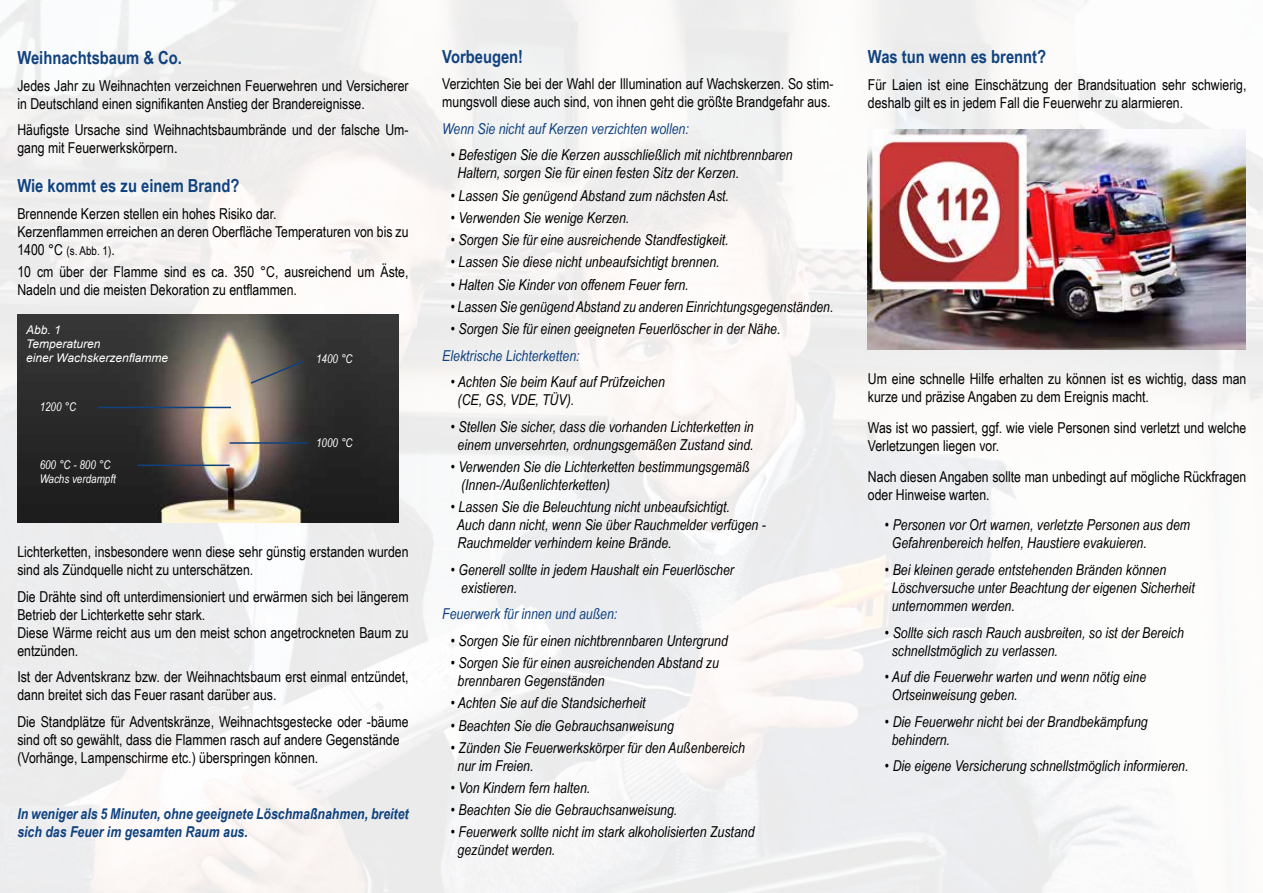
<style>
.page{position:relative;width:1263px;height:893px;background:#fff}
.page>*{position:absolute;margin:0;border:0;box-sizing:border-box;transform-origin:0 0}
.t1{font:700 18px "Arial Narrow";color:#0f427f}
.t2{font:italic 15px/18px "Arial Narrow";color:#000}
.t3{font:15px/18px "Arial Narrow";color:#000}
.t4{font:italic 15px "Arial Narrow";color:#0f427f}
.t5{font:italic 700 15px/18px "Arial Narrow";color:#0f427f}
.t6{font:italic 12px/14.4px "Arial Narrow";color:#fff}
.t7{font:italic 12px/14.4px "Arial";color:#fff}
.t8{font:12px "Arial Narrow";color:#000}
.s1{font-family:"Arial"}
.s2{font-size:15px}
</style>
<div class="page">
<img style="left:0;top:0;width:1263px;height:893px">
<img style="left:868px;top:129px;width:377px;height:220px">
<img style="left:17px;top:315px;width:382px;height:207px">
<hr style="left:137px;top:465px;width:93px;height:1px;background:#0f427f">
<hr style="left:230px;top:442px;width:78px;height:2px;background:#0f427f">
<hr style="left:98px;top:407px;width:133px;height:1px;background:#0f427f">
<svg style="left:249px;top:359px;width:56px;height:26px"></svg>
<p class="t1" style="left:17px;top:44px;width:166px">Weihnachtsbaum &amp; Co.</p>
<p class="t3" style="left:17px;top:76px;width:393px">Jedes Jahr zu Weihnachten verzeichnen Feuerwehren und Versicherer in Deutschland einen signifikanten Anstieg der Brandereignisse.</p>
<p class="t3" style="left:17px;top:121px;width:393px">Häufigste Ursache sind Weihnachtsbaumbrände und der falsche Um&shy;gang mit Feuerwerkskörpern<span class="s1">.</span></p>
<p class="t1" style="left:17px;top:172px;width:224px">Wie kommt es zu einem Brand?</p>
<p class="t3" style="left:17px;top:204px;width:393px">Brennende Kerzen stellen ein hohes Risiko dar.<br>Kerzenflammen erreichen an deren Oberfläche Temperaturen von bis zu</p>
<p class="t8" style="left:17px;top:242px;width:99px"><span class="s2">1400 °C</span> (s. Abb. 1)<span class="s2">.</span></p>
<p class="t3" style="left:17px;top:262px;width:393px">10 cm über der Flamme sind es ca. 350 °C, ausreichend um Äste,<br>Nadeln und die meisten Dekoration zu entflammen.</p>
<p class="t7" style="left:26px;top:322px;width:143px">Abb. 1<br>Temperaturen<br>einer Wachskerzenflamme</p>
<p class="t6" style="left:40px;top:399px;width:38px">1200 °C</p>
<p class="t6" style="left:40px;top:457px;width:78px">600 °C - 800 °C<br>Wachs verdampft</p>
<p class="t6" style="left:316px;top:351px;width:38px">1400 °C</p>
<p class="t6" style="left:316px;top:436px;width:38px">1000 °C</p>
<p class="t3" style="left:17px;top:543px;width:393px">Lichterketten, insbesondere wenn diese sehr günstig erstanden wurden sind als Zündquelle nicht zu unterschätzen.</p>
<p class="t3" style="left:17px;top:587px;width:393px">Die Drähte sind oft unterdimensioniert und erwärmen sich bei längerem Betrieb der Lichterkette sehr stark.<br>Diese Wärme reicht aus um den meist schon angetrockneten Baum zu entzünden.</p>
<p class="t3" style="left:17px;top:668px;width:393px">Ist der Adventskranz bzw. der Weihnachtsbaum erst einmal entzündet, dann breitet sich das Feuer rasant darüber aus.</p>
<p class="t3" style="left:17px;top:712px;width:393px">Die Standplätze für Adventskränze, Weihnachtsgestecke oder -bäume sind oft so gewählt, dass die Flammen rasch auf andere Gegenstände (Vorhänge, Lampenschirme etc.) überspringen können.</p>
<p class="t5" style="left:17px;top:804px;width:393px">In weniger als 5 Minuten, ohne geeignete Löschmaßnahmen, breitet sich das Feuer im gesamten Raum aus.</p>
<p class="t1" style="left:442px;top:43px;width:82px">Vorbeugen!</p>
<p class="t3" style="left:442px;top:75px;width:393px">Verzichten Sie bei der Wahl der Illumination auf Wachskerzen. So stim&shy;mungsvoll diese auch sind, von ihnen geht die größte Brandgefahr aus.</p>
<p class="t4" style="left:442px;top:118px;width:248px">Wenn Sie nicht auf Kerzen verzichten wollen:</p>
<p class="t2" style="left:457px;top:146px;width:337px;text-indent:-7px">• Befestigen Sie die Kerzen ausschließlich mit nichtbrennbaren<br>Haltern, sorgen Sie für einen festen Sitz der Kerzen.</p>
<p class="t2" style="left:451px;top:186px;width:280px">• Lassen Sie genügend Abstand zum nächsten Ast.</p>
<p class="t2" style="left:451px;top:208px;width:180px">• Verwenden Sie wenige Kerzen.</p>
<p class="t2" style="left:451px;top:231px;width:279px">• Sorgen Sie für eine ausreichende Standfestigkeit.</p>
<p class="t2" style="left:451px;top:253px;width:270px">• Lassen Sie diese nicht unbeaufsichtigt brennen.</p>
<p class="t2" style="left:451px;top:275px;width:239px">• Halten Sie Kinder von offenem Feuer fern.</p>
<p class="t2" style="left:451px;top:297px;width:384px">• Lassen Sie genügend Abstand zu anderen Einrichtungsgegenständen.</p>
<p class="t2" style="left:451px;top:320px;width:331px">• Sorgen Sie für einen geeigneten Feuerlöscher in der Nähe.</p>
<p class="t4" style="left:442px;top:345px;width:139px">Elektrische Lichterketten:</p>
<p class="t2" style="left:458px;top:373px;width:209px;text-indent:-7px">• Achten Sie beim Kauf auf Prüfzeichen (CE, GS, VDE, TÜV).</p>
<p class="t2" style="left:451px;top:417px;width:304px;text-align:center">• Stellen Sie sicher, dass die vorhanden Lichterketten in einem unversehrten, ordnungsgemäßen Zustand sind.</p>
<p class="t2" style="left:461px;top:457px;width:290px;text-indent:-10px">• Verwenden Sie die Lichterketten bestimmungsgemäß (Innen-/Außenlichterketten)</p>
<p class="t2" style="left:457px;top:498px;width:311px;text-indent:-6px">• Lassen Sie die Beleuchtung nicht unbeaufsichtigt.<br>Auch dann nicht, wenn Sie über Rauchmelder verfügen -<br>Rauchmelder verhindern keine Brände.</p>
<p class="t2" style="left:461px;top:560px;width:274px;text-indent:-10px">• Generell sollte in jedem Haushalt ein Feuerlöscher existieren.</p>
<p class="t4" style="left:442px;top:603px;width:177px">Feuerwerk für innen und außen:</p>
<p class="t2" style="left:451px;top:631px;width:279px">• Sorgen Sie für einen nichtbrennbaren Untergrund</p>
<p class="t2" style="left:458px;top:653px;width:263px;text-indent:-7px">• Sorgen Sie für einen ausreichenden Abstand zu brennbaren Gegenständen</p>
<p class="t2" style="left:451px;top:694px;width:196px">• Achten Sie auf die Standsicherheit</p>
<p class="t2" style="left:451px;top:716px;width:225px">• Beachten Sie die Gebrauchsanweisung</p>
<p class="t2" style="left:458px;top:738px;width:289px;text-indent:-7px">• Zünden Sie Feuerwerkskörper für den Außenbereich nur im Freien.</p>
<p class="t2" style="left:451px;top:778px;width:141px">• Von Kindern fern halten.</p>
<p class="t2" style="left:451px;top:801px;width:228px">• Beachten Sie die Gebrauchsanweisung.</p>
<p class="t2" style="left:458px;top:823px;width:298px;text-indent:-7px">• Feuerwerk sollte nicht im stark alkoholisierten Zustand gezündet werden.</p>
<p class="t1" style="left:868px;top:43px;width:180px">Was tun wenn es brennt?</p>
<p class="t3" style="left:868px;top:75px;width:380px">Für Laien ist eine Einschätzung der Brandsituation sehr schwierig, deshalb gilt es in jedem Fall die Feuerwehr zu alarmieren.</p>
<p class="t3" style="left:868px;top:369px;width:380px">Um eine schnelle Hilfe erhalten zu können ist es wichtig, dass man kurze und präzise Angaben zu dem Ereignis macht.</p>
<p class="t3" style="left:868px;top:418px;width:380px">Was ist wo passiert, ggf. wie viele Personen sind verletzt und welche<br>Verletzungen liegen vor.</p>
<p class="t3" style="left:868px;top:467px;width:380px">Nach diesen Angaben sollte man unbedingt auf mögliche Rückfragen oder Hinweise warten.</p>
<p class="t2" style="left:892px;top:516px;width:300px;text-indent:-7px">• Personen vor Ort warnen, verletzte Personen aus dem<br>Gefahrenbereich helfen, Haustiere evakuieren.</p>
<p class="t2" style="left:892px;top:560px;width:304px;text-indent:-7px">• Bei kleinen gerade entstehenden Bränden können<br>Löschversuche unter Beachtung der eigenen Sicherheit unternommen werden.</p>
<p class="t2" style="left:892px;top:623px;width:294px;text-indent:-7px">• Sollte sich rasch Rauch ausbreiten, so ist der Bereich schnellstmöglich zu verlassen.</p>
<p class="t2" style="left:892px;top:667px;width:256px;text-indent:-7px">• Auf die Feuerwehr warten und wenn nötig eine<br>Ortseinweisung geben.</p>
<p class="t2" style="left:892px;top:712px;width:257px;text-indent:-7px">• Die Feuerwehr nicht bei der Brandbekämpfung behindern.</p>
<p class="t2" style="left:885px;top:756px;width:305px">• Die eigene Versicherung schnellstmöglich informieren.</p>
</div>
